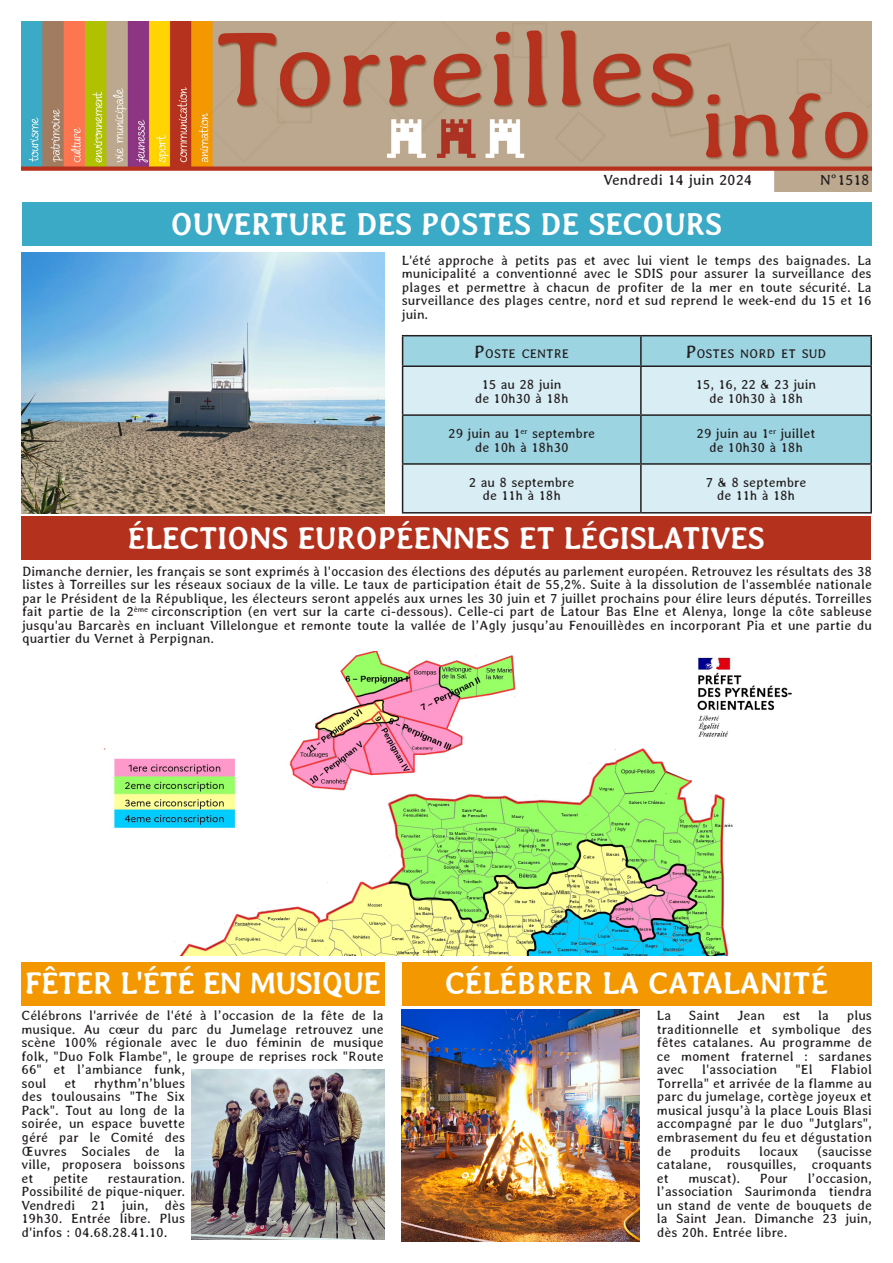
<style>
.page{position:relative;width:893px;height:1263px;background:#fff}
.page>*{position:absolute;margin:0;border:0;box-sizing:border-box;transform-origin:0 0}
.Titre_recto{font:700 31.5px "Averia";letter-spacing:-.03em;color:#fff}
.Titre_recto-2{font:700 31.5px "Averia";letter-spacing:-.05em;color:#fff}
.t1{font:15px "Averia";color:#231f20}
.t2{font:13.5px/13.5px "Averia";color:#231f20;text-align:justify}
.t3{font:12.6px "Averia";color:#231f20}
.s1{font-size:18px}
</style>
<div class="page">
<img style="left:21px;top:21px;width:851px;height:170px">
<div style="left:22px;top:202px;width:849px;height:44px;background:#3baac6"></div>
<div style="left:21px;top:516px;width:850px;height:43px;background:#b4321d"></div>
<div style="left:21px;top:962px;width:364px;height:43px;background:#f39800"></div>
<div style="left:402px;top:962px;width:470px;height:43px;background:#f39800"></div>
<img style="left:21px;top:252px;width:364px;height:261px">
<img style="left:192px;top:1069px;width:193px;height:170px">
<img style="left:402px;top:1010px;width:238px;height:232px">
<div style="left:403px;top:336px;width:467px;height:29px;background:#9dd4e2"></div>
<svg style="left:403px;top:367px;width:467px;height:145px;background:#c4e5ed"></svg>
<hr style="left:402px;top:335px;width:239px;height:1px;background:#231f20">
<svg style="left:402px;top:336px;width:1px;height:29px"></svg>
<hr style="left:641px;top:335px;width:231px;height:1px;background:#231f20">
<hr style="left:640px;top:336px;width:2px;height:29px;background:#231f20">
<hr style="left:870px;top:336px;width:2px;height:29px;background:#231f20">
<hr style="left:402px;top:365px;width:239px;height:2px;background:#231f20">
<hr style="left:402px;top:367px;width:1px;height:47px;background:#231f20">
<hr style="left:641px;top:365px;width:231px;height:2px;background:#231f20">
<hr style="left:640px;top:367px;width:2px;height:47px;background:#231f20">
<hr style="left:870px;top:367px;width:2px;height:47px;background:#231f20">
<hr style="left:402px;top:414px;width:239px;height:2px;background:#231f20">
<hr style="left:402px;top:416px;width:1px;height:47px;background:#231f20">
<hr style="left:641px;top:414px;width:231px;height:2px;background:#231f20">
<hr style="left:640px;top:416px;width:2px;height:47px;background:#231f20">
<hr style="left:870px;top:416px;width:2px;height:47px;background:#231f20">
<hr style="left:402px;top:463px;width:239px;height:2px;background:#231f20">
<hr style="left:402px;top:465px;width:1px;height:47px;background:#231f20">
<hr style="left:641px;top:463px;width:231px;height:2px;background:#231f20">
<hr style="left:640px;top:465px;width:2px;height:47px;background:#231f20">
<hr style="left:870px;top:465px;width:2px;height:47px;background:#231f20">
<hr style="left:402px;top:512px;width:239px;height:1px;background:#231f20">
<hr style="left:641px;top:512px;width:231px;height:1px;background:#231f20">
<img style="left:104px;top:651px;width:688px;height:305px">
<p class="t1" style="left:603px;top:172px;width:151px">Vendredi 14 juin 2024</p>
<p class="t1" style="left:820px;top:172px;width:51px">N°1518</p>
<p class="Titre_recto" style="left:170px;top:206px;width:554px">OUVERTURE DES POSTES DE SECOURS</p>
<p class="t2" style="left:402px;top:253px;width:471px">L'été approche à petits pas et avec lui vient le temps des baignades. La municipalité a conventionné avec le SDIS pour assurer la surveillance des plages et permettre à chacun de profiter de la mer en toute sécurité. La surveillance des plages centre, nord et sud reprend le week-end du 15 et 16 juin.</p>
<p class="t3" style="left:474px;top:347px;width:96px"><span class="s1">P</span>OSTE CENTRE</p>
<p class="t3" style="left:686px;top:347px;width:142px"><span class="s1">P</span>OSTES NORD ET SUD</p>
<p class="t2" style="left:482px;top:378px;width:81px">15 au 28 juin</p>
<p class="t2" style="left:475px;top:391px;width:95px">de 10h30 à 18h</p>
<p class="t2" style="left:696px;top:378px;width:122px">15, 16, 22 &amp; 23 juin</p>
<p class="t2" style="left:709px;top:391px;width:95px">de 10h30 à 18h</p>
<p class="t2" style="left:448px;top:427px;width:148px">29 juin au 1<sup>er</sup> septembre</p>
<p class="t2" style="left:475px;top:440px;width:95px">de 10h à 18h30</p>
<p class="t2" style="left:469px;top:475px;width:107px">2 au 8 septembre</p>
<p class="t2" style="left:483px;top:489px;width:80px">de 11h à 18h</p>
<p class="t2" style="left:697px;top:427px;width:120px">29 juin au 1<sup>er</sup> juillet</p>
<p class="t2" style="left:709px;top:440px;width:95px">de 10h30 à 18h</p>
<p class="t2" style="left:706px;top:475px;width:102px">7 &amp; 8 septembre</p>
<p class="t2" style="left:717px;top:489px;width:80px">de 11h à 18h</p>
<p class="Titre_recto" style="left:127px;top:520px;width:640px">ÉLECTIONS EUROPÉENNES ET LÉGISLATIVES</p>
<p class="t2" style="left:22px;top:564px;width:851px">Dimanche dernier, les français se sont exprimés à l'occasion des élections des députés au parlement européen. Retrouvez les résultats des 38 listes à Torreilles sur les réseaux sociaux de la ville. Le taux de participation était de 55,2%. Suite à la dissolution de l'assemblée nationale par le Président de la République, les électeurs seront appelés aux urnes les 30 juin et 7 juillet prochains pour élire leurs députés. Torreilles fait partie de la 2<sup>ème</sup> circonscription (en vert sur la carte ci-dessous). Celle-ci part de Latour Bas Elne et Alenya, longe la côte sableuse jusqu'au Barcarès en incluant Villelongue et remonte toute la vallée de l’Agly jusqu’au Fenouillèdes en incorporant Pia et une partie du quartier du Vernet à Perpignan.</p>
<p class="Titre_recto-2" style="left:25px;top:966px;width:358px">FÊTER L'ÉTÉ EN MUSIQUE</p>
<p class="t2" style="left:22px;top:1009px;width:364px;text-align:left">Célébrons l'arrivée de l'été à l’occasion de la fête de la musique. Au cœur du parc du Jumelage retrouvez une scène 100% régionale avec le duo féminin de musique folk, "Duo Folk Flambe", le groupe de reprises rock "Route 66" et l’ambiance funk,<br>soul</p>
<p class="t2" style="left:22px;top:1076px;width:165px;text-indent:72px">rhythm’n’blues des toulousains "The Six Pack". Tout au long de la soirée, un espace buvette géré par le Comité des Œuvres Sociales de la ville, proposera boissons et</p>
<p class="t2" style="left:64px;top:1076px;width:13px">et</p>
<p class="t2" style="left:22px;top:1171px;width:165px;text-indent:86px">restauration.<br>Possibilité de pique-niquer.<br>Vendredi 21 juin, dès 19h30. Entrée libre. Plus d'infos : 04.68.28.41.10.</p>
<p class="t2" style="left:53px;top:1171px;width:37px">petite</p>
<p class="Titre_recto" style="left:445px;top:966px;width:385px">CÉLÉBRER LA CATALANITÉ</p>
<p class="t2" style="left:657px;top:1009px;width:216px;text-indent:190px">plus traditionnelle et symbolique des fêtes catalanes. Au programme de ce moment fraternel : sardanes avec</p>
<p class="t2" style="left:657px;top:1009px;width:16px">La</p>
<p class="t2" style="left:689px;top:1009px;width:32px">Saint</p>
<p class="t2" style="left:737px;top:1009px;width:29px">Jean</p>
<p class="t2" style="left:783px;top:1009px;width:19px">est</p>
<p class="t2" style="left:818px;top:1009px;width:12px">la</p>
<p class="t2" style="left:657px;top:1063px;width:216px;text-indent:174px">Flabiol Torrella" et arrivée de la flamme au parc du jumelage, cortège joyeux et musical jusqu’à la place Louis Blasi accompagné par le duo "Jutglars", embrasement du feu et dégustation de</p>
<p class="t2" style="left:702px;top:1063px;width:76px">l'association</p>
<p class="t2" style="left:795px;top:1063px;width:19px">"El</p>
<p class="t2" style="left:657px;top:1144px;width:216px;text-indent:160px">(saucisse catalane, rousquilles, croquants et</p>
<p class="t2" style="left:690px;top:1144px;width:52px">produits</p>
<p class="t2" style="left:759px;top:1144px;width:41px">locaux</p>
<p class="t2" style="left:689px;top:1171px;width:53px">muscat).</p>
<p class="t2" style="left:760px;top:1171px;width:30px">Pour</p>
<p class="t2" style="left:657px;top:1171px;width:216px;text-indent:151px">l’occasion, l’association Saurimonda tiendra un stand de vente de bouquets de la Saint Jean. Dimanche 23 juin, dès 20h. Entrée libre.</p>
</div>
